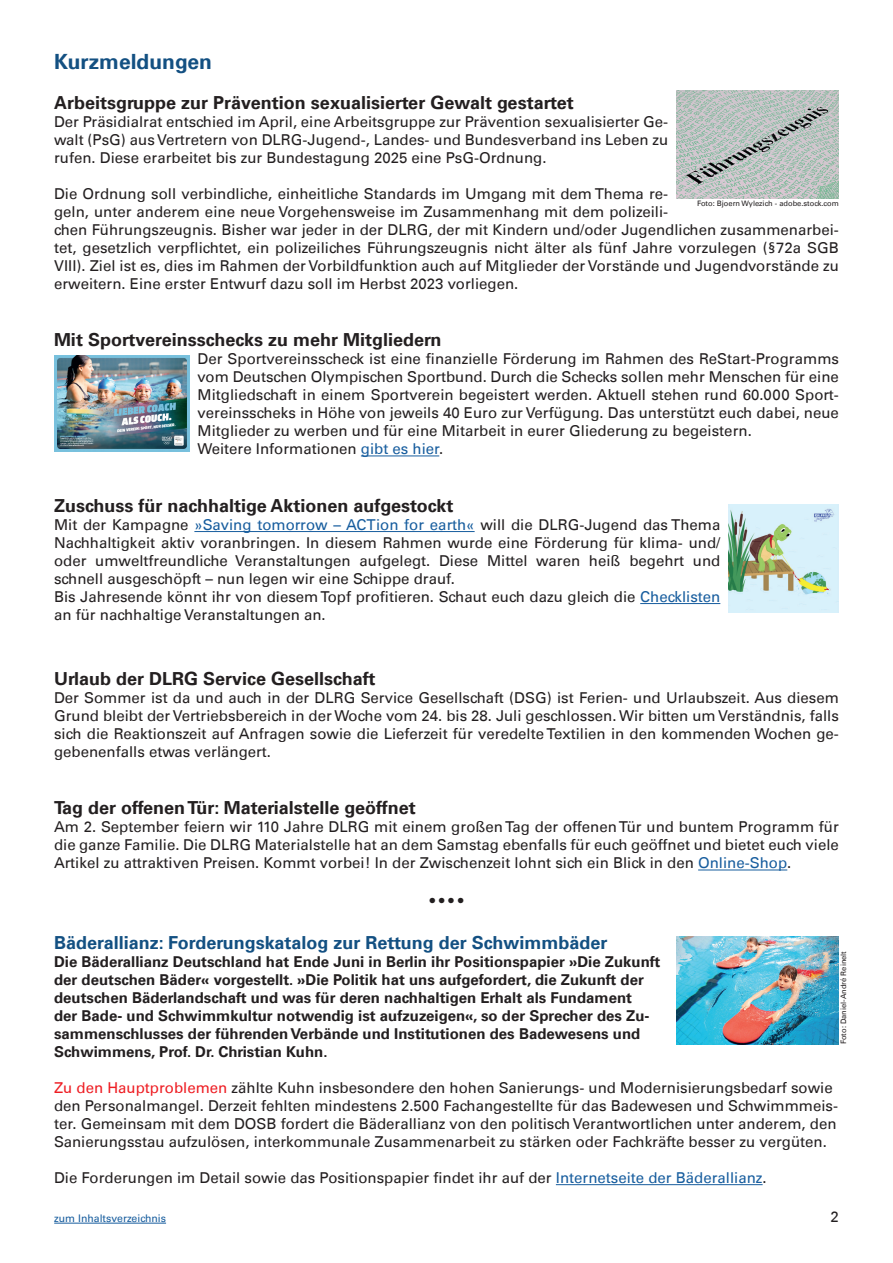
<style>
.page{position:relative;width:893px;height:1263px;background:#fff}
.page>*{position:absolute;margin:0;border:0;box-sizing:border-box;transform-origin:0 0}
.t1{font:700 21px "DLRG Univers";color:#135082}
.t2{font:700 18px "DLRG Univers";color:#231f20}
.t3{font:700 18px "DLRG Univers";color:#135082}
.t4{font:15px/18px "DLRG Univers";color:#231f20}
.t5{font:700 15px/18px "DLRG Univers";color:#231f20}
.t6{font:10.5px "DLRG Univers";color:#175d9e}
.t7{font:7.5px "DLRG Univers";color:#231f20}
.s1{color:#175d9e}
.s2{color:#ee1d23}
</style>
<div class="page">
<hr style="left:54px;top:1223px;width:112px;height:1px;background:#175d9e">
<hr style="left:361px;top:456px;width:78px;height:1px;background:#175d9e">
<hr style="left:194px;top:531px;width:281px;height:1px;background:#175d9e">
<hr style="left:640px;top:603px;width:80px;height:1px;background:#175d9e">
<hr style="left:698px;top:870px;width:89px;height:1px;background:#175d9e">
<img style="left:677px;top:90px;width:162px;height:108px">
<img style="left:54px;top:356px;width:135px;height:95px">
<hr style="left:556px;top:1184px;width:207px;height:1px;background:#175d9e">
<img style="left:677px;top:936px;width:162px;height:108px">
<img style="left:729px;top:504px;width:110px;height:108px">
<h1 class="t1" style="left:54px;top:49px;width:159px">Kurzmeldungen</h1>
<p class="t2" style="left:54px;top:92px;width:521px">Arbeitsgruppe zur Prävention sexualisierter Gewalt gestartet</p>
<p class="t4" style="left:54px;top:113px;width:616px;text-align:justify">Der Präsidialrat entschied im April, eine Arbeitsgruppe zur Prävention sexualisierter Ge&shy;walt (PsG) aus Vertretern von DLRG-Jugend-, Landes- und Bundesverband ins Leben zu rufen. Diese erarbeitet bis zur Bundestagung 2025 eine PsG-Ordnung.</p>
<p class="t4" style="left:54px;top:185px;width:786px">Die Ordnung soll verbindliche, einheitliche Standards im Umgang mit dem Thema re-<br>geln, unter anderem eine neue Vorgehensweise im Zusammenhang mit dem polizeili-<br>chen Führungszeugnis. Bisher war jeder in der DLRG, der mit Kindern und/oder Jugendlichen zusammenarbei&shy;tet, gesetzlich verpflichtet, ein polizeiliches Führungszeugnis nicht älter als fünf Jahre vorzulegen (§72a SGB VIII). Ziel ist es, dies im Rahmen der Vorbildfunktion auch auf Mitglieder der Vorstände und Jugendvorstände zu erweitern. Eine erster Entwurf dazu soll im Herbst 2023 vorliegen.</p>
<p class="t7" style="left:697px;top:199px;width:143px">Foto: Bjoern Wylezich - adobe.stock.com</p>
<p class="t2" style="left:54px;top:329px;width:389px">Mit Sportvereinsschecks zu mehr Mitgliedern</p>
<p class="t4" style="left:198px;top:350px;width:643px">Der Sportvereinsscheck ist eine finanzielle Förderung im Rahmen des ReStart-Programms vom Deutschen Olympischen Sportbund. Durch die Schecks sollen mehr Menschen für eine Mitgliedschaft in einem Sportverein begeistert werden. Aktuell stehen rund 60.000 Sport&shy;vereinsscheks in Höhe von jeweils 40 Euro zur Verfügung. Das unterstützt euch dabei, neue Mitglieder zu werben und für eine Mitarbeit in eurer Gliederung zu begeistern.<br>Weitere Informationen <span class="s1">gibt es hier</span>.</p>
<p class="t2" style="left:54px;top:495px;width:401px">Zuschuss für nachhaltige Aktionen aufgestockt</p>
<p class="t4" style="left:54px;top:516px;width:668px">Mit der Kampagne <span class="s1">»Saving tomorrow – ACTion for earth«</span> will die DLRG-Jugend das Thema Nachhaltigkeit aktiv voranbringen. In diesem Rahmen wurde eine Förderung für klima- und/ oder umweltfreundliche Veranstaltungen aufgelegt. Diese Mittel waren heiß begehrt und schnell ausgeschöpft – nun legen wir eine Schippe drauf.<br>Bis Jahresende könnt ihr von diesem Topf profitieren. Schaut euch dazu gleich die <span class="s1">Checklisten </span>an für nachhaltige Veranstaltungen an.</p>
<p class="t2" style="left:54px;top:668px;width:323px">Urlaub der DLRG Service Gesellschaft</p>
<p class="t4" style="left:54px;top:689px;width:786px;text-align:justify">Der Sommer ist da und auch in der DLRG Service Gesellschaft (DSG) ist Ferien- und Urlaubszeit. Aus diesem Grund bleibt der Vertriebsbereich in der Woche vom 24. bis 28. Juli geschlossen. Wir bitten um Verständnis, falls sich die Reaktionszeit auf Anfragen sowie die Lieferzeit für veredelte Textilien in den kommenden Wochen ge&shy;gebenenfalls etwas verlängert.</p>
<p class="t2" style="left:54px;top:797px;width:363px">Tag der offenen Tür: Materialstelle geöffnet</p>
<p class="t4" style="left:54px;top:818px;width:786px;text-align:justify">Am 2. September feiern wir 110 Jahre DLRG mit einem großen Tag der offenen Tür und buntem Programm für die ganze Familie. Die DLRG Materialstelle hat an dem Samstag ebenfalls für euch geöffnet und bietet euch viele Artikel zu attraktiven Preisen. Kommt vorbei! In der Zwischenzeit lohnt sich ein Blick in den <span class="s1">Online-Shop</span>.</p>
<p class="t5" style="left:430px;top:891px;width:35px">• • • •</p>
<p class="t3" style="left:54px;top:932px;width:555px">Bäderallianz: Forderungskatalog zur Rettung der Schwimmbäder</p>
<p class="t5" style="left:54px;top:953px;width:608px">Die Bäderallianz Deutschland hat Ende Juni in Berlin ihr Positionspapier »Die Zukunft der deutschen Bäder« vorgestellt. »Die Politik hat uns aufgefordert, die Zukunft der deutschen Bäderlandschaft und was für deren nachhaltigen Erhalt als Fundament<br>der Bade- und Schwimmkultur notwendig ist aufzuzeigen«, so der Sprecher des Zu&shy;sammenschlusses der führenden Verbände und Institutionen des Badewesens und Schwimmens, Prof. Dr. Christian Kuhn.</p>
<p class="t4" style="left:54px;top:1079px;width:786px"><span class="s2">Zu den Hauptproblemen</span> zählte Kuhn insbesondere den hohen Sanierungs- und Modernisierungsbedarf sowie den Personalmangel. Derzeit fehlten mindestens 2.500 Fachangestellte für das Badewesen und Schwimmmeis&shy;ter. Gemeinsam mit dem DOSB fordert die Bäderallianz von den politisch Verantwortlichen unter anderem, den Sanierungsstau aufzulösen, interkommunale Zusammenarbeit zu stärken oder Fachkräfte besser zu vergüten.</p>
<p class="t4" style="left:54px;top:1169px;width:714px">Die Forderungen im Detail sowie das Positionspapier findet ihr auf der <span class="s1">Internetseite der Bäderallianz</span>.</p>
<p class="t7" style="left:839px;top:1044px;width:95px;rotate:-90deg">Foto: Daniel-André Reinelt</p>
<p class="t6" style="left:54px;top:1212px;width:113px">zum Inhaltsverzeichnis</p>
<p class="t4" style="left:831px;top:1208px;width:10px">2</p>
</div>
